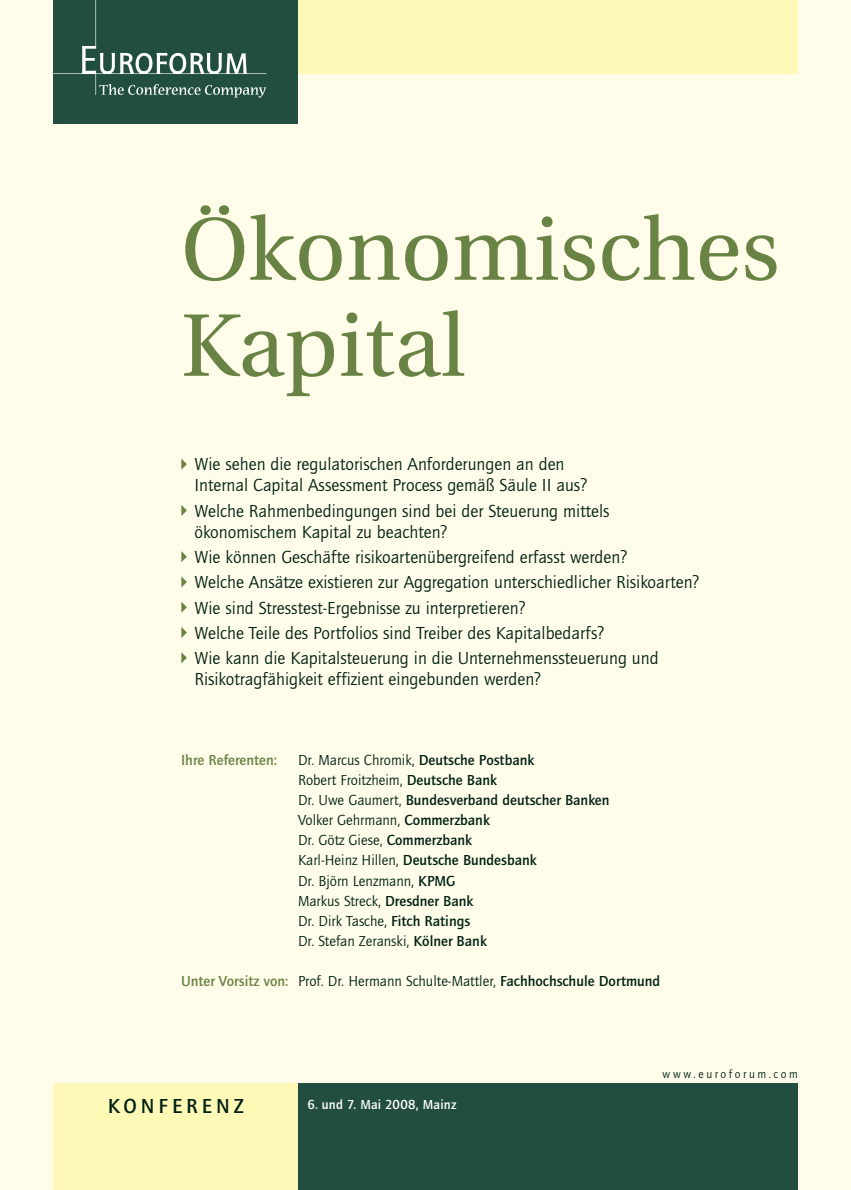
<style>
.page{position:relative;width:851px;height:1190px;background:#fff}
.page>*{position:absolute;margin:0;border:0;box-sizing:border-box;transform-origin:0 0}
.t1{font:88.5px/96px "Utopia";color:#698344}
.t2{font:500 21px "Quay Sans EF";letter-spacing:.185em;color:#002113}
.t3{font:18px/25.2px "Quay Sans EF";color:#002113}
.t4{font:15px/20.1px "Quay Sans EF";color:#002113}
.t5{font:500 15px "Quay Sans EF";color:#698344}
.t6{font:500 13.5px "Quay Sans EF";letter-spacing:.015em;color:#fff}
.t7{font:12px "Quay Sans EF";letter-spacing:.21em;color:#002113}
.s1{font-weight:500}
.s2{font-weight:500;color:#698344}
</style>
<div class="page">
<div style="left:0;top:0;width:850px;height:1190px;background:#fffdea"></div>
<div style="left:298px;top:0;width:500px;height:74px;background:#fff9b8"></div>
<img style="left:53px;top:0;width:245px;height:123px">
<div style="left:298px;top:1083px;width:500px;height:107px;background:#224e3f"></div>
<div style="left:53px;top:1083px;width:245px;height:107px;background:#fff9b8"></div>
<svg style="left:181px;top:458px;width:6px;height:12px"></svg>
<svg style="left:181px;top:505px;width:6px;height:11px"></svg>
<svg style="left:181px;top:551px;width:6px;height:11px"></svg>
<svg style="left:181px;top:576px;width:6px;height:11px"></svg>
<svg style="left:181px;top:602px;width:6px;height:11px"></svg>
<svg style="left:181px;top:627px;width:6px;height:11px"></svg>
<svg style="left:181px;top:652px;width:6px;height:11px"></svg>
<h1 class="t1" style="left:181px;top:203px;width:600px">Ökonomisches<br>Kapital</h1>
<p class="t3" style="left:194px;top:454px;width:394px;line-height:21px">Wie sehen die regulatorischen Anforderungen an den<br>Internal Capital Assessment Process gemäß Säule II aus?</p>
<p class="t3" style="left:194px;top:500px;width:417px;line-height:21px">Welche Rahmenbedingungen sind bei der Steuerung mittels ökonomischem Kapital zu beachten?</p>
<p class="t3" style="left:194px;top:544px;width:506px">Wie können Geschäfte risikoartenübergreifend erfasst werden?<br>Welche Ansätze existieren zur Aggregation unterschiedlicher Risikoarten?<br>Wie sind Stresstest-Ergebnisse zu interpretieren?<br>Welche Teile des Portfolios sind Treiber des Kapitalbedarfs?<br>Wie kann die Kapitalsteuerung in die Unternehmenssteuerung und</p>
<p class="t3" style="left:194px;top:667px;width:348px">Risikotragfähigkeit effizient eingebunden werden?</p>
<p class="t5" style="left:181px;top:751px;width:97px">Ihre Referenten:</p>
<p class="t4" style="left:298px;top:750px;width:313px">Dr. Marcus Chromik, <span class="s1">Deutsche Postbank<br></span>Robert Froitzheim, <span class="s1">Deutsche Bank<br></span>Dr. Uwe Gaumert, <span class="s1">Bundesverband deutscher Banken </span>Volker Gehrmann, <span class="s1">Commerzbank<br></span>Dr. Götz Giese, <span class="s1">Commerzbank<br></span>Karl-Heinz Hillen, <span class="s1">Deutsche Bundesbank<br></span>Dr. Björn Lenzmann, <span class="s1">KPMG<br></span>Markus Streck, <span class="s1">Dresdner Bank<br></span>Dr. Dirk Tasche, <span class="s1">Fitch Ratings<br></span>Dr. Stefan Zeranski, <span class="s1">Kölner Bank</span></p>
<p class="t4" style="left:181px;top:971px;width:481px"><span class="s2">Unter Vorsitz von:</span> Prof. Dr. Hermann Schulte-Mattler, <span class="s1">Fachhochschule Dortmund</span></p>
<p class="t2" style="left:108px;top:1093px;width:138px">KONFERENZ</p>
<p class="t6" style="left:307px;top:1097px;width:150px">6. und 7. Mai 2008, Mainz</p>
<p class="t7" style="left:662px;top:1067px;width:137px">www.euroforum.com</p>
</div>
